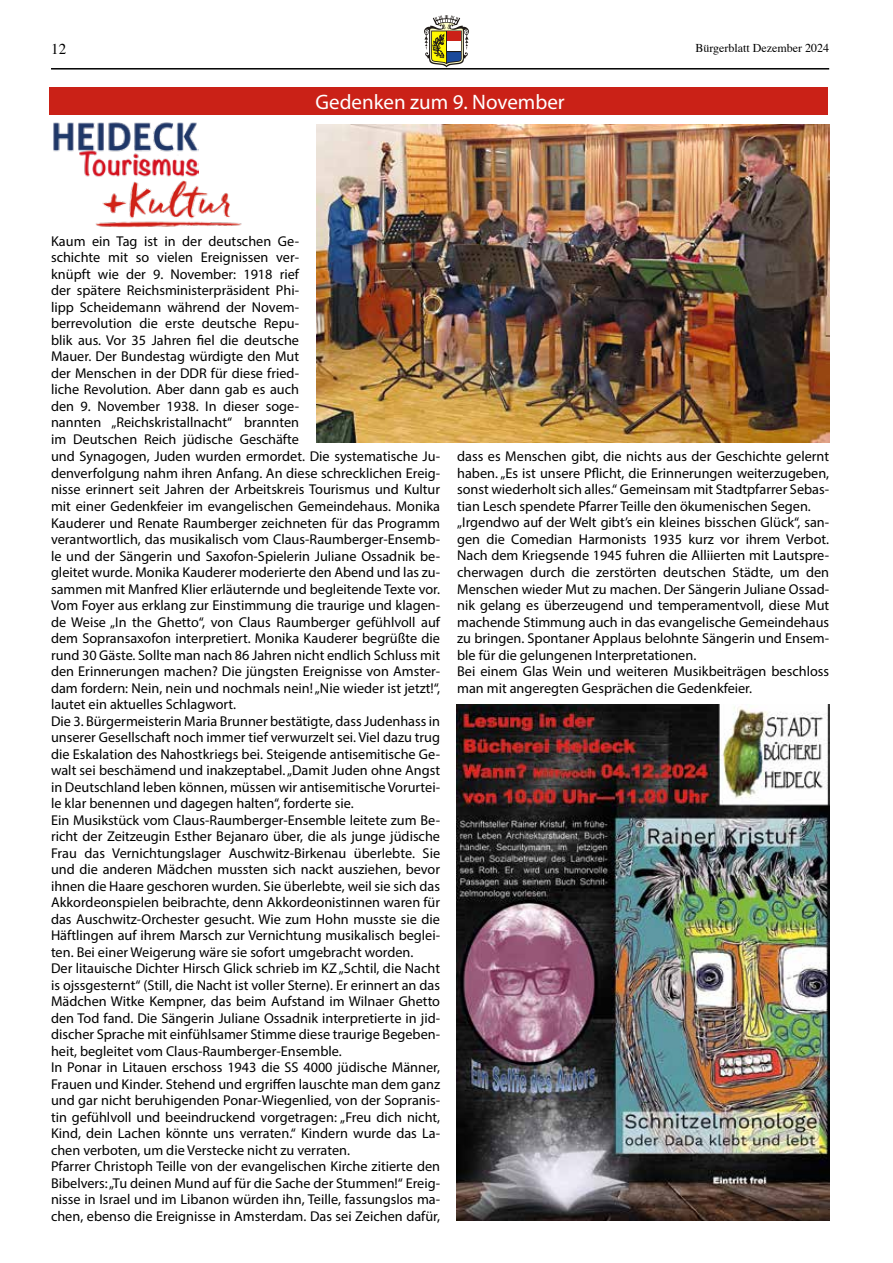
<style>
.page{position:relative;width:893px;height:1263px;background:#fff}
.page>*{position:absolute;margin:0;border:0;box-sizing:border-box;transform-origin:0 0}
.t1{font:21px "Myriad Pro";color:#fff}
.t2{font:15px "Times";color:#000}
.t3{font:14.25px/16.5px "Myriad Pro";color:#000}
.t4{font:12px "Times";color:#000}
</style>
<div class="page">
<hr style="left:51px;top:68px;width:778px;height:2px;background:#000">
<svg style="left:424px;top:15px;width:45px;height:52px"></svg>
<div style="left:50px;top:87px;width:778px;height:28px;background:#ca2117"></div>
<img style="left:456px;top:705px;width:373px;height:515px">
<img style="left:316px;top:124px;width:513px;height:318px">
<img style="left:53px;top:122px;width:146px;height:59px">
<img style="left:95px;top:181px;width:147px;height:47px">
<p class="t2" style="left:51px;top:35px;width:17px">12</p>
<p class="t4" style="left:695px;top:36px;width:135px">Bürgerblatt Dezember 2024</p>
<h1 class="t1" style="left:315px;top:89px;width:251px">Gedenken zum 9. November</h1>
<p class="t3" style="left:51px;top:232px;width:250px;text-align:justify">Kaum ein Tag ist in der deutschen Ge&shy;schichte mit so vielen Ereignissen ver&shy;knüpft wie der 9. November: 1918 rief der spätere Reichsministerpräsident Phi&shy;lipp Scheidemann während der Novem&shy;berrevolution die erste deutsche Repu&shy;blik aus. Vor 35 Jahren fiel die deutsche Mauer. Der Bundestag würdigte den Mut der Menschen in der DDR für diese fried&shy;liche Revolution. Aber dann gab es auch den 9. November 1938. In dieser soge&shy;nannten „Reichskristallnacht“ brannten im Deutschen Reich jüdische Geschäfte</p>
<p class="t3" style="left:51px;top:448px;width:391px">und Synagogen, Juden wurden ermordet. Die systematische Ju&shy;denverfolgung nahm ihren Anfang. An diese schrecklichen Ereig&shy;nisse erinnert seit Jahren der Arbeitskreis Tourismus und Kultur mit einer Gedenkfeier im evangelischen Gemeindehaus. Monika Kauderer und Renate Raumberger zeichneten für das Programm verantwortlich, das musikalisch vom Claus-Raumberger-Ensemb&shy;le und der Sängerin und Saxofon-Spielerin Juliane Ossadnik be&shy;gleitet wurde. Monika Kauderer moderierte den Abend und las zu&shy;sammen mit Manfred Klier erläuternde und begleitende Texte vor.<br>Vom Foyer aus erklang zur Einstimmung die traurige und klagen&shy;de Weise „In the Ghetto“, von Claus Raumberger gefühlvoll auf dem Sopransaxofon interpretiert. Monika Kauderer begrüßte die rund 30 Gäste. Sollte man nach 86 Jahren nicht endlich Schluss mit den Erinnerungen machen? Die jüngsten Ereignisse von Amster&shy;dam fordern: Nein, nein und nochmals nein! „Nie wieder ist jetzt!“, lautet ein aktuelles Schlagwort.<br>Die 3. Bürgermeisterin Maria Brunner bestätigte, dass Judenhass in unserer Gesellschaft noch immer tief verwurzelt sei. Viel dazu trug die Eskalation des Nahostkriegs bei. Steigende antisemitische Ge&shy;walt sei beschämend und inakzeptabel. „Damit Juden ohne Angst in Deutschland leben können, müssen wir antisemitische Vorurtei&shy;le klar benennen und dagegen halten“, forderte sie.<br>Ein Musikstück vom Claus-Raumberger-Ensemble leitete zum Be&shy;richt der Zeitzeugin Esther Bejanaro über, die als junge jüdische Frau das Vernichtungslager Auschwitz-Birkenau überlebte. Sie und die anderen Mädchen mussten sich nackt ausziehen, bevor ihnen die Haare geschoren wurden. Sie überlebte, weil sie sich das Akkordeonspielen beibrachte, denn Akkordeonistinnen waren für das Auschwitz-Orchester gesucht. Wie zum Hohn musste sie die Häftlingen auf ihrem Marsch zur Vernichtung musikalisch beglei&shy;ten. Bei einer Weigerung wäre sie sofort umgebracht worden.<br>Der litauische Dichter Hirsch Glick schrieb im KZ „Schtil, die Nacht is ojssgesternt“ (Still, die Nacht ist voller Sterne). Er erinnert an das Mädchen Witke Kempner, das beim Aufstand im Wilnaer Ghetto den Tod fand. Die Sängerin Juliane Ossadnik interpretierte in jid&shy;discher Sprache mit einfühlsamer Stimme diese traurige Begeben&shy;heit, begleitet vom Claus-Raumberger-Ensemble.<br>In Ponar in Litauen erschoss 1943 die SS 4000 jüdische Männer, Frauen und Kinder. Stehend und ergriffen lauschte man dem ganz und gar nicht beruhigenden Ponar-Wiegenlied, von der Sopranis&shy;tin gefühlvoll und beeindruckend vorgetragen: „Freu dich nicht, Kind, dein Lachen könnte uns verraten.“ Kindern wurde das La&shy;chen verboten, um die Verstecke nicht zu verraten.<br>Pfarrer Christoph Teille von der evangelischen Kirche zitierte den Bibelvers: „Tu deinen Mund auf für die Sache der Stummen!“ Ereig&shy;nisse in Israel und im Libanon würden ihn, Teille, fassungslos ma&shy;chen, ebenso die Ereignisse in Amsterdam. Das sei Zeichen dafür,</p>
<p class="t3" style="left:457px;top:448px;width:374px">dass es Menschen gibt, die nichts aus der Geschichte gelernt haben. „Es ist unsere Pflicht, die Erinnerungen weiterzugeben, sonst wiederholt sich alles.“ Gemeinsam mit Stadtpfarrer Sebas&shy;tian Lesch spendete Pfarrer Teille den ökumenischen Segen. „Irgendwo auf der Welt gibt’s ein kleines bisschen Glück“, san&shy;gen die Comedian Harmonists 1935 kurz vor ihrem Verbot.<br>Nach dem Kriegsende 1945 fuhren die Alliierten mit Lautspre&shy;cherwagen durch die zerstörten deutschen Städte, um den Menschen wieder Mut zu machen. Der Sängerin Juliane Ossad&shy;nik gelang es überzeugend und temperamentvoll, diese Mut machende Stimmung auch in das evangelische Gemeindehaus zu bringen. Spontaner Applaus belohnte Sängerin und Ensem&shy;ble für die gelungenen Interpretationen.<br>Bei einem Glas Wein und weiteren Musikbeiträgen beschloss man mit angeregten Gesprächen die Gedenkfeier.</p>
</div>
